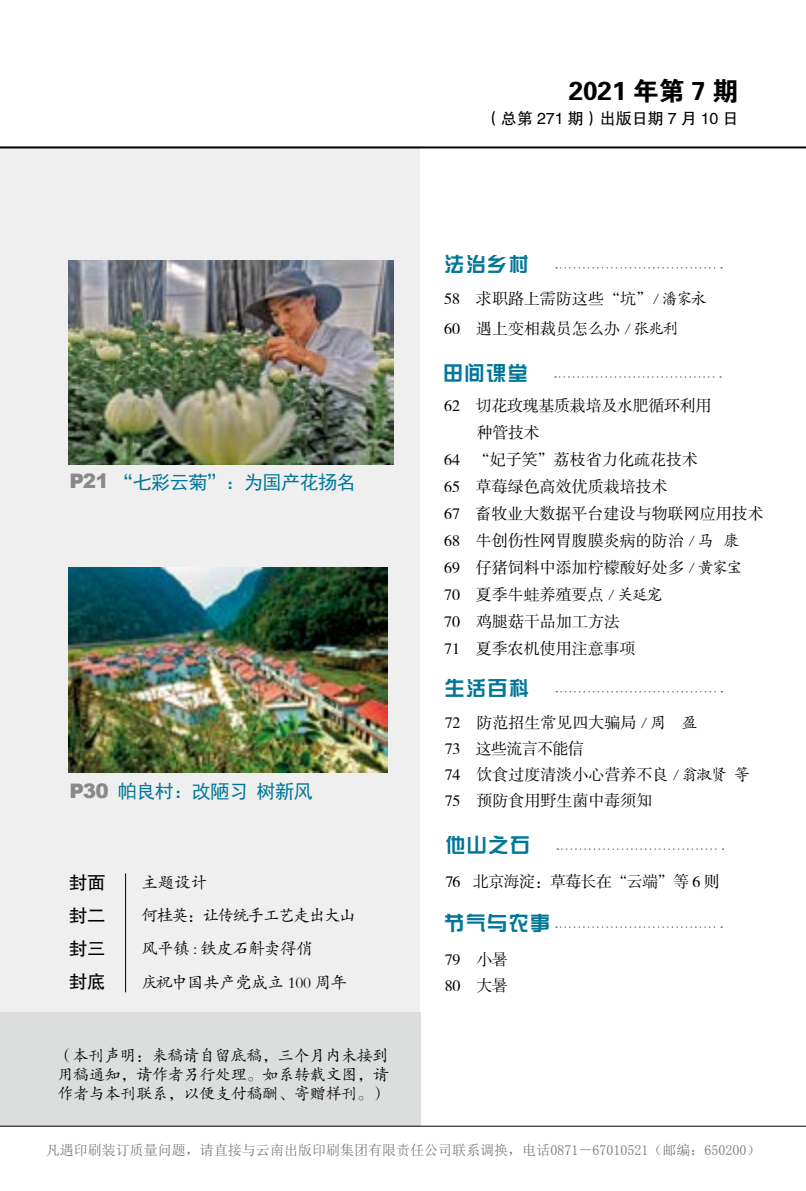
<style>
.page{position:relative;width:806px;height:1191px;background:#fff}
.page>*{position:absolute;margin:0;border:0;box-sizing:border-box;transform-origin:0 0}
.t1{font:26px "FZDHTK GBK1 0";color:#000}
.t2{font:20px "H Yk 1 gj";letter-spacing:.075em;color:#007698}
.t3{font:19px "Sim Hei";letter-spacing:-.025em;color:#007698}
.t4{font:18.4px/33px "FZHTJW GB1 0";color:#000;text-align:justify}
.t5{font:16.6px/33.4px "FZKTJW GB1 0";letter-spacing:-.06em;color:#000}
.t6{font:16.4px "FZKTK GBK1 0";letter-spacing:-.02em;color:#000}
.t7{font:16px/26px "FZSSK GBK1 0";color:#000}
.t8{font:16px/19.2px "FZKTK GBK1 0";letter-spacing:-.015em;color:#000;text-align:justify}
.t9{font:16px "FZSSK GBK1 0";letter-spacing:-.04em;color:#000}
.t10{font:16px "FZSSK GBK1 0";letter-spacing:-.02em;color:#000}
.t11{font:16px "FZHTJW GB1 0";color:#000}
.t12{font:14px "Sim Sun";color:#727171}
.s1{font-family:"FZKTJW GB1 0"}
.s2{font-family:"Arial";font-weight:900;font-size:20px;color:#898989}
</style>
<div class="page">
<div style="left:0;top:147px;width:420px;height:976px;background:#efefef"></div>
<div style="left:0;top:1012px;width:420px;height:113px;background:#dcdddd"></div>
<svg style="left:555px;top:267px;width:166px;height:1px"></svg>
<svg style="left:554px;top:376px;width:166px;height:2px"></svg>
<svg style="left:556px;top:691px;width:166px;height:1px"></svg>
<svg style="left:557px;top:848px;width:166px;height:2px"></svg>
<svg style="left:555px;top:926px;width:166px;height:2px"></svg>
<img style="left:69px;top:567px;width:318px;height:205px">
<img style="left:69px;top:261px;width:324px;height:203px">
<hr style="left:0;top:146px;width:805px;height:2px;background:#000">
<hr style="left:0;top:1125px;width:805px;height:1px;background:#000">
<hr style="left:125px;top:873px;width:1px;height:119px;background:#000">
<h1 class="t1" style="left:568px;top:77px;width:171px">2021 年第 7 期</h1>
<p class="t11" style="left:484px;top:109px;width:255px">（总第 271 期）出版日期 7 月 10 日</p>
<p class="t2" style="left:444px;top:254px;width:86px">法治乡村</p>
<p class="t7" style="left:444px;top:285px;width:264px;line-height:30px">58 求职路上需防这些“坑”<span class="s1">/ 潘家永<br></span>60 遇上变相裁员怎么办 <span class="s1">/ 张兆利</span></p>
<p class="t3" style="left:69px;top:473px;width:287px"><span class="s2">P21</span> “七彩云菊”：为国产花扬名</p>
<p class="t3" style="left:69px;top:781px;width:244px"><span class="s2">P30</span> 帕良村：改陋习树新风</p>
<p class="t4" style="left:69px;top:866px;width:38px">封面封二封三封底</p>
<p class="t5" style="left:141px;top:865px;width:216px">主题设计<br>何桂英：让传统手工艺走出大山风平镇 : 铁皮石斛卖得俏</p>
<p class="t6" style="left:141px;top:973px;width:207px">庆祝中国共产党成立 100 周年</p>
<p class="t8" style="left:57px;top:1046px;width:333px">（本刊声明：来稿请自留底稿，三个月内未接到用稿通知，请作者另行处理。如系转载文图，请作者与本刊联系，以便支付稿酬、寄赠样刊。）</p>
<p class="t2" style="left:443px;top:363px;width:86px">田间课堂</p>
<p class="t10" style="left:444px;top:397px;width:269px">62 切花玫瑰基质栽培及水肥循环利用</p>
<p class="t7" style="left:476px;top:420px;width:65px">种管技术</p>
<p class="t7" style="left:444px;top:447px;width:255px">64 “妃子笑”荔枝省力化疏花技术</p>
<p class="t7" style="left:444px;top:474px;width:225px">65 草莓绿色高效优质栽培技术</p>
<p class="t7" style="left:444px;top:501px;width:321px">67 畜牧业大数据平台建设与物联网应用技术</p>
<p class="t7" style="left:444px;top:528px;width:297px">68 牛创伤性网胃腹膜炎病的防治 <span class="s1">/ 马 康</span></p>
<p class="t7" style="left:444px;top:555px;width:300px">69 仔猪饲料中添加柠檬酸好处多 <span class="s1">/ 黄家宝</span></p>
<p class="t7" style="left:444px;top:582px;width:220px">70 夏季牛蛙养殖要点 <span class="s1">/ 关延宠</span></p>
<p class="t7" style="left:444px;top:609px;width:177px">70 鸡腿菇干品加工方法</p>
<p class="t7" style="left:444px;top:636px;width:193px">71 夏季农机使用注意事项</p>
<p class="t2" style="left:444px;top:677px;width:86px">生活百科</p>
<p class="t7" style="left:444px;top:710px;width:306px">72 防范招生常见四大骗局 <span class="s1">/ 周 盈<br></span>73 这些流言不能信<br>74 饮食过度清淡小心营养不良 <span class="s1">/ 翁淑贤 等<br></span>75 预防食用野生菌中毒须知</p>
<p class="t2" style="left:445px;top:835px;width:86px">他山之石</p>
<p class="t9" style="left:445px;top:873px;width:276px">76 北京海淀：草莓长在“云端”等 6 则</p>
<p class="t2" style="left:444px;top:913px;width:107px">节气与农事</p>
<p class="t7" style="left:444px;top:947px;width:65px">79 小暑<br>80 大暑</p>
<p class="t12" style="left:46px;top:1142px;width:715px">凡遇印刷装订质量问题，请直接与云南出版印刷集团有限责任公司联系调换，电话0871－67010521（邮编：650200）</p>
</div>
